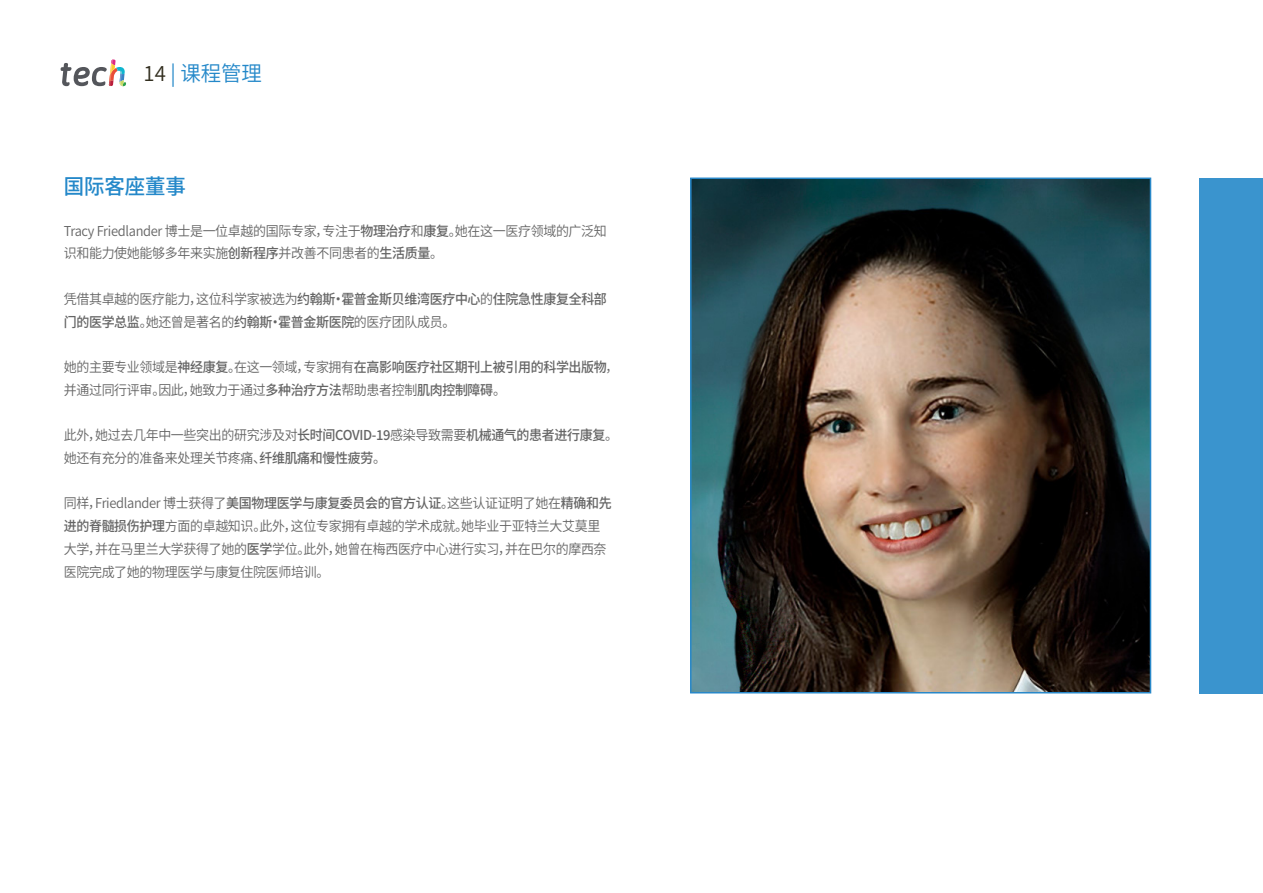
<style>
.page{position:relative;width:1263px;height:893px;background:#fff}
.page>*{position:absolute;margin:0;border:0;box-sizing:border-box;transform-origin:0 0}
.t1{font:21px "Source Han Sans CN";color:#2488c9}
.t2{font:500 21px "Source Han Sans CN";color:#2488c9}
.t3{font:13.65px/22.8px "Source Han Sans CN";letter-spacing:-.025em;color:#656565;scale:.95 1}
.t4{font:500 13.65px/22.8px "Source Han Sans CN";letter-spacing:-.025em;color:#656565;scale:.95 1}
.s1{color:#322e1f}
.s2{font-weight:500}
.s3{font-weight:400}
</style>
<div class="page">
<div style="left:1199px;top:178px;width:64px;height:515px;background:#3a94ce"></div>
<img style="left:693px;top:181px;width:455px;height:509px">
<div style="left:690px;top:178px;width:461px;height:515px;border:2px solid #2988c9"></div>
<svg style="left:61px;top:60px;width:65px;height:27px"></svg>
<h1 class="t1" style="left:144px;top:62px;width:120px"><span class="s1">14</span> | 课程管理</h1>
<h1 class="t2" style="left:64px;top:175px;width:124px">国际客座董事</h1>
<p class="t3" style="left:64px;top:220px;width:573px">Tracy Friedlander 博士是一位卓越的国际专家，专注于<span class="s2">物理治疗</span>和<span class="s2">康复</span>。她在这一医疗领域的广泛知识和能力使她能够多年来实施<span class="s2">创新程序</span>并改善不同患者的<span class="s2">生活质量</span>。</p>
<p class="t4" style="left:64px;top:288px;width:573px"><span class="s3">凭借其卓越的医疗能力，这位科学家被选为</span>约翰斯·霍普金斯贝维湾医疗中心<span class="s3">的</span>住院急性康复全科部门的医学总监<span class="s3">。她还曾是著名的</span>约翰斯·霍普金斯医院<span class="s3">的医疗团队成员。</span></p>
<p class="t3" style="left:64px;top:356px;width:585px">她的主要专业领域是<span class="s2">神经康复</span>。在这一领域，专家拥有<span class="s2">在高影响医疗社区期刊上被引用的科学出版物</span>，并通过同行评审。因此，她致力于通过<span class="s2">多种治疗方法</span>帮助患者控制<span class="s2">肌肉控制障碍</span>。</p>
<p class="t3" style="left:64px;top:424px;width:585px">此外，她过去几年中一些突出的研究涉及对<span class="s2">长时间COVID-19</span>感染导致需要<span class="s2">机械通气的患者进行康复</span>。她还有充分的准备来处理关节疼痛、<span class="s2">纤维肌痛和慢性疲劳</span>。</p>
<p class="t3" style="left:64px;top:492px;width:578px">同样，Friedlander 博士获得了<span class="s2">美国物理医学与康复委员会的官方认证</span>。这些认证证明了她在<span class="s2">精确和先进的脊髓损伤护理</span>方面的卓越知识。此外，这位专家拥有卓越的学术成就。她毕业于亚特兰大艾莫里大学，并在马里兰大学获得了她的<span class="s2">医学</span>学位。此外，她曾在梅西医疗中心进行实习，并在巴尔的摩西奈医院完成了她的物理医学与康复住院医师培训。</p>
</div>
